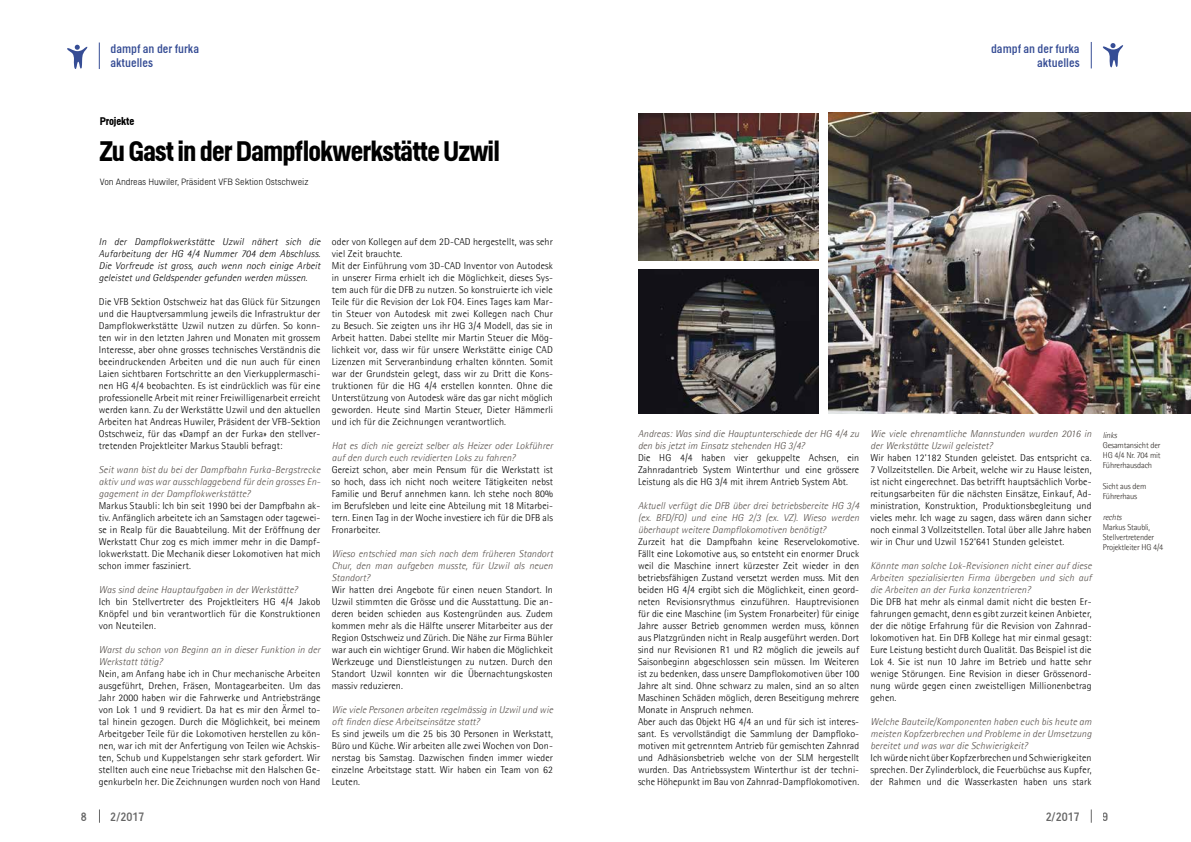
<style>
.page{position:relative;width:1191px;height:842px;background:#fff}
.page>*{position:absolute;margin:0;border:0;box-sizing:border-box;transform-origin:0 0}
.t1{font:700 28px "Helsinki";letter-spacing:-.03em;color:#000}
.t2{font:12px/14.4px "Helsinki";color:#364d95}
.t3{font:12px "Helsinki";color:#000}
.t4{font:700 11px "Helsinki";letter-spacing:-.01em;color:#000}
.t5{font:300 10px/12px "Agfa Rotis Semisans";letter-spacing:.01em;color:#000;text-align:justify}
.t6{font:italic 300 10px/12px "Agfa Rotis Semisans";letter-spacing:.01em;color:#544d48;text-align:justify}
.t7{font:italic 300 10px/12px "Agfa Rotis Semisans";letter-spacing:.015em;color:#000;text-align:justify}
.t8{font:300 9px "Helsinki";letter-spacing:-.01em;color:#000}
.t9{font:300 8.5px/10.3px "Agfa Rotis Semisans";letter-spacing:-.02em;color:#2e2925}
.t10{font:italic 300 8.5px "Agfa Rotis Semisans";letter-spacing:-.02em;color:#2e2925}
</style>
<div class="page">
<svg style="left:1102px;top:43px;width:22px;height:24px"></svg>
<svg style="left:1090px;top:42px;width:1px;height:26px"></svg>
<svg style="left:67px;top:45px;width:21px;height:24px"></svg>
<svg style="left:99px;top:43px;width:1px;height:26px"></svg>
<svg style="left:99px;top:809px;width:1px;height:14px"></svg>
<svg style="left:1090px;top:809px;width:1px;height:14px"></svg>
<img style="left:638px;top:269px;width:180px;height:144px">
<img style="left:638px;top:114px;width:180px;height:147px">
<img style="left:828px;top:113px;width:363px;height:300px">
<p class="t2" style="left:110px;top:41px;width:90px">dampf an der furka aktuelles</p>
<p class="t2" style="left:991px;top:41px;width:90px;text-align:right">dampf an der furka aktuelles</p>
<p class="t4" style="left:100px;top:115px;width:36px">Projekte</p>
<h1 class="t1" style="left:100px;top:135px;width:402px">Zu Gast in der Dampflokwerkstätte Uzwil</h1>
<p class="t8" style="left:100px;top:177px;width:210px">Von Andreas Huwiler, Präsident VFB Sektion Ostschweiz</p>
<p class="t7" style="left:99px;top:236px;width:223px">In der Dampflokwerkstätte Uzwil nähert sich die Aufarbeitung der HG 4/4 Nummer 704 dem Abschluss.<br>Die Vorfreude ist gross, auch wenn noch einige Arbeit geleistet und Geldspender gefunden werden müssen.</p>
<p class="t5" style="left:99px;top:296px;width:223px">Die VFB Sektion Ostschweiz hat das Glück für Sitzungen und die Hauptversammlung jeweils die Infrastruktur der Dampflokwerkstätte Uzwil nutzen zu dürfen. So konn&shy;ten wir in den letzten Jahren und Monaten mit grossem Interesse, aber ohne grosses technisches Verständnis die beeindruckenden Arbeiten und die nun auch für einen Laien sichtbaren Fortschritte an den Vierkupplermaschi&shy;nen HG 4/4 beobachten. Es ist eindrücklich was für eine professionelle Arbeit mit reiner Freiwilligenarbeit erreicht werden kann. Zu der Werkstätte Uzwil und den aktuellen Arbeiten hat Andreas Huwiler, Präsident der VFB-Sektion Ostschweiz, für das «Dampf an der Furka» den stellver&shy;tretenden Projektleiter Markus Staubli befragt:</p>
<p class="t6" style="left:99px;top:464px;width:223px">Seit wann bist du bei der Dampfbahn Furka-Bergstrecke aktiv und was war ausschlaggebend für dein grosses En&shy;gagement in der Dampflokwerkstätte?</p>
<p class="t5" style="left:99px;top:500px;width:223px">Markus Staubli: Ich bin seit 1990 bei der Dampfbahn ak&shy;tiv. Anfänglich arbeitete ich an Samstagen oder tagewei&shy;se in Realp für die Bauabteilung. Mit der Eröffnung der Werkstatt Chur zog es mich immer mehr in die Dampf&shy;lokwerkstatt. Die Mechanik dieser Lokomotiven hat mich schon immer fasziniert.</p>
<p class="t6" style="left:99px;top:584px;width:200px">Was sind deine Hauptaufgaben in der Werkstätte?</p>
<p class="t5" style="left:99px;top:596px;width:223px">Ich bin Stellvertreter des Projektleiters HG 4/4 Jakob Knöpfel und bin verantwortlich für die Konstruktionen von Neuteilen.</p>
<p class="t6" style="left:99px;top:644px;width:223px">Warst du schon von Beginn an in dieser Funktion in der<br>Werkstatt tätig?</p>
<p class="t5" style="left:99px;top:668px;width:223px">Nein, am Anfang habe ich in Chur mechanische Arbeiten ausgeführt, Drehen, Fräsen, Montagearbeiten. Um das Jahr 2000 haben wir die Fahrwerke und Antriebstränge von Lok 1 und 9 revidiert. Da hat es mir den Ärmel to&shy;tal hinein gezogen. Durch die Möglichkeit, bei meinem Arbeitgeber Teile für die Lokomotiven herstellen zu kön&shy;nen, war ich mit der Anfertigung von Teilen wie Achskis&shy;ten, Schub und Kuppelstangen sehr stark gefordert. Wir stellten auch eine neue Triebachse mit den Halschen Ge&shy;genkurbeln her. Die Zeichnungen wurden noch von Hand</p>
<p class="t5" style="left:332px;top:236px;width:223px;text-align:left">oder von Kollegen auf dem 2D-CAD hergestellt, was sehr viel Zeit brauchte.<br>Mit der Einführung vom 3D-CAD Inventor von Autodesk in unserer Firma erhielt ich die Möglichkeit, dieses Sys&shy;tem auch für die DFB zu nutzen. So konstruierte ich viele Teile für die Revision der Lok FO4. Eines Tages kam Mar&shy;tin Steuer von Autodesk mit zwei Kollegen nach Chur zu Besuch. Sie zeigten uns ihr HG 3/4 Modell, das sie in Arbeit hatten. Dabei stellte mir Martin Steuer die Mög&shy;lichkeit vor, dass wir für unsere Werkstätte einige CAD Lizenzen mit Serveranbindung erhalten könnten. Somit war der Grundstein gelegt, dass wir zu Dritt die Kons&shy;truktionen für die HG 4/4 erstellen konnten. Ohne die Unterstützung von Autodesk wäre das gar nicht möglich geworden. Heute sind Martin Steuer, Dieter Hämmerli und ich für die Zeichnungen verantwortlich.</p>
<p class="t6" style="left:332px;top:440px;width:223px">Hat es dich nie gereizt selber als Heizer oder Lokführer auf den durch euch revidierten Loks zu fahren?</p>
<p class="t5" style="left:332px;top:464px;width:223px">Gereizt schon, aber mein Pensum für die Werkstatt ist so hoch, dass ich nicht noch weitere Tätigkeiten nebst Familie und Beruf annehmen kann. Ich stehe noch 80% im Berufsleben und leite eine Abteilung mit 18 Mitarbei&shy;tern. Einen Tag in der Woche investiere ich für die DFB als Fronarbeiter.</p>
<p class="t6" style="left:332px;top:548px;width:223px">Wieso entschied man sich nach dem früheren Standort Chur, den man aufgeben musste, für Uzwil als neuen Standort?</p>
<p class="t5" style="left:332px;top:584px;width:223px">Wir hatten drei Angebote für einen neuen Standort. In Uzwil stimmten die Grösse und die Ausstattung. Die an&shy;deren beiden schieden aus Kostengründen aus. Zudem kommen mehr als die Hälfte unserer Mitarbeiter aus der Region Ostschweiz und Zürich. Die Nähe zur Firma Bühler war auch ein wichtiger Grund. Wir haben die Möglichkeit Werkzeuge und Dienstleistungen zu nutzen. Durch den Standort Uzwil konnten wir die Übernachtungskosten massiv reduzieren.</p>
<p class="t6" style="left:332px;top:704px;width:223px">Wie viele Personen arbeiten regelmässig in Uzwil und wie oft finden diese Arbeitseinsätze statt?</p>
<p class="t5" style="left:332px;top:728px;width:223px">Es sind jeweils um die 25 bis 30 Personen in Werkstatt, Büro und Küche. Wir arbeiten alle zwei Wochen von Don&shy;nerstag bis Samstag. Dazwischen finden immer wieder einzelne Arbeitstage statt. Wir haben ein Team von 62<br>Leuten.</p>
<p class="t6" style="left:638px;top:428px;width:223px">Andreas: Was sind die Hauptunterschiede der HG 4/4 zu den bis jetzt im Einsatz stehenden HG 3/4?</p>
<p class="t5" style="left:638px;top:452px;width:223px">Die HG 4/4 haben vier gekuppelte Achsen, ein Zahnradantrieb System Winterthur und eine grössere Leistung als die HG 3/4 mit ihrem Antrieb System Abt.</p>
<p class="t6" style="left:638px;top:500px;width:223px">Aktuell verfügt die DFB über drei betriebsbereite HG 3/4 (ex. BFD/FO) und eine HG 2/3 (ex. VZ). Wieso werden überhaupt weitere Dampflokomotiven benötigt?</p>
<p class="t5" style="left:638px;top:536px;width:223px;text-align:left">Zurzeit hat die Dampfbahn keine Reservelokomotive.<br>Fällt eine Lokomotive aus, so entsteht ein enormer Druck weil die Maschine innert kürzester Zeit wieder in den betriebsfähigen Zustand versetzt werden muss. Mit den beiden HG 4/4 ergibt sich die Möglichkeit, einen geord&shy;neten Revisionsrythmus einzuführen. Hauptrevisionen für die eine Maschine (im System Fronarbeiter) für einige Jahre ausser Betrieb genommen werden muss, können aus Platzgründen nicht in Realp ausgeführt werden. Dort sind nur Revisionen R1 und R2 möglich die jeweils auf Saisonbeginn abgeschlossen sein müssen. Im Weiteren ist zu bedenken, dass unsere Dampflokomotiven über 100<br>Jahre alt sind. Ohne schwarz zu malen, sind an so alten Maschinen Schäden möglich, deren Beseitigung mehrere Monate in Anspruch nehmen.<br>Aber auch das Objekt HG 4/4 an und für sich ist interes&shy;sant. Es vervollständigt die Sammlung der Dampfloko&shy;motiven mit getrenntem Antrieb für gemischten Zahnrad und Adhäsionsbetrieb welche von der SLM hergestellt wurden. Das Antriebssystem Winterthur ist der techni&shy;sche Höhepunkt im Bau von Zahnrad-Dampflokomotiven.</p>
<p class="t6" style="left:870px;top:428px;width:223px">Wie viele ehrenamtliche Mannstunden wurden 2016 in der Werkstätte Uzwil geleistet?</p>
<p class="t5" style="left:870px;top:452px;width:223px">Wir haben 12‘182 Stunden geleistet. Das entspricht ca.<br>7 Vollzeitstellen. Die Arbeit, welche wir zu Hause leisten, ist nicht eingerechnet. Das betrifft hauptsächlich Vorbe&shy;reitungsarbeiten für die nächsten Einsätze, Einkauf, Ad&shy;ministration, Konstruktion, Produktionsbegleitung und vieles mehr. Ich wage zu sagen, dass wären dann sicher noch einmal 3 Vollzeitstellen. Total über alle Jahre haben wir in Chur und Uzwil 152‘641 Stunden geleistet.</p>
<p class="t6" style="left:870px;top:560px;width:223px">Könnte man solche Lok-Revisionen nicht einer auf diese Arbeiten spezialisierten Firma übergeben und sich auf die Arbeiten an der Furka konzentrieren?</p>
<p class="t5" style="left:870px;top:596px;width:223px">Die DFB hat mehr als einmal damit nicht die besten Er&shy;fahrungen gemacht, denn es gibt zurzeit keinen Anbieter, der die nötige Erfahrung für die Revision von Zahnrad&shy;lokomotiven hat. Ein DFB Kollege hat mir einmal gesagt:<br>Eure Leistung besticht durch Qualität. Das Beispiel ist die Lok 4. Sie ist nun 10 Jahre im Betrieb und hatte sehr wenige Störungen. Eine Revision in dieser Grössenord&shy;nung würde gegen einen zweistelligen Millionenbetrag gehen.</p>
<p class="t6" style="left:870px;top:716px;width:223px">Welche Bauteile/Komponenten haben euch bis heute am meisten Kopfzerbrechen und Probleme in der Umsetzung bereitet und was war die Schwierigkeit?</p>
<p class="t5" style="left:870px;top:752px;width:223px">Ich würde nicht über Kopfzerbrechen und Schwierigkeiten sprechen. Der Zylinderblock, die Feuerbüchse aus Kupfer, der Rahmen und die Wasserkasten haben uns stark</p>
<p class="t10" style="left:1102px;top:430px;width:15px">links</p>
<p class="t9" style="left:1102px;top:440px;width:59px;text-align:justify">Gesamtansicht der HG 4/4 Nr. 704 mit Führerhausdach</p>
<p class="t9" style="left:1102px;top:481px;width:45px">Sicht aus dem<br>Führerhaus</p>
<p class="t10" style="left:1102px;top:512px;width:20px">rechts</p>
<p class="t9" style="left:1102px;top:522px;width:62px">Markus Staubli,<br>Stellvertretender<br>Projektleiter HG 4/4</p>
<p class="t3" style="left:81px;top:810px;width:7px">8</p>
<p class="t3" style="left:110px;top:810px;width:36px">2/2017</p>
<p class="t3" style="left:1045px;top:810px;width:36px">2/2017</p>
<p class="t3" style="left:1102px;top:810px;width:7px">9</p>
</div>
